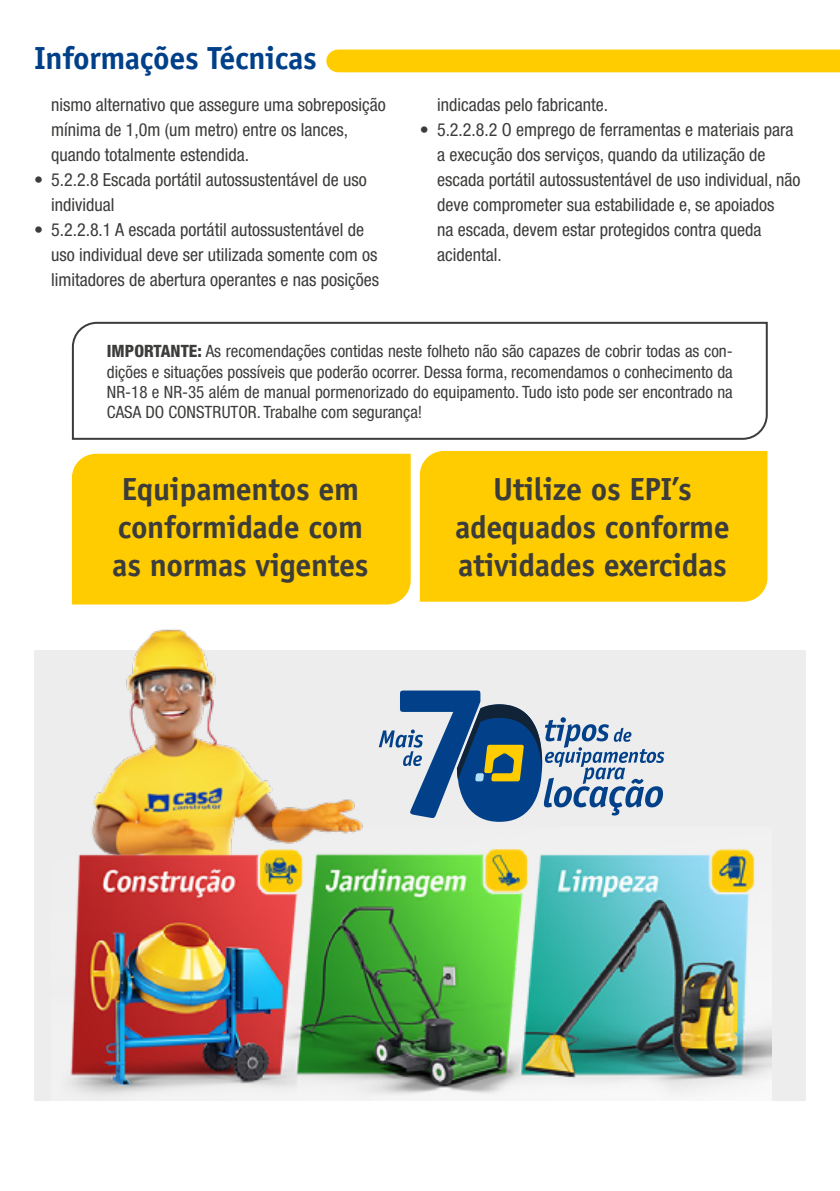
<style>
.page{position:relative;width:840px;height:1191px;background:#fff}
.page>*{position:absolute;margin:0;border:0;box-sizing:border-box;transform-origin:0 0}
.t1{font:700 32px/38.4px "Officina Sans Std";letter-spacing:-.01em;color:#3c3c3b}
.t2{font:700 32px "Officina Sans Std";letter-spacing:-.01em;color:#004089}
.t3{font:condensed 18px/25px "Helvetica Neue LT Std";color:#3c3c3b}
.t4{font:condensed 17px/20.4px "Helvetica Neue LT Std";color:#3c3c3b;text-align:justify}
.s1{font-weight:800}
</style>
<div class="page">
<div style="left:34px;top:650px;width:771px;height:450px;background:#ededed"></div>
<img style="left:71px;top:598px;width:622px;height:229px">
<img style="left:70px;top:827px;width:701px;height:273px">
<svg style="left:378px;top:690px;width:285px;height:132px"></svg>
<div style="left:326px;top:50px;width:513px;height:22px;background:#fc0"></div>
<svg style="left:71px;top:321px;width:697px;height:119px"></svg>
<div style="left:72px;top:454px;width:338px;height:150px;background:#fecc00"></div>
<div style="left:419px;top:451px;width:348px;height:150px;background:#fecc00"></div>
<h1 class="t2" style="left:34px;top:38px;width:284px">Informações Técnicas</h1>
<p class="t3" style="left:51px;top:92px;width:336px">nismo alternativo que assegure uma sobreposição mínima de 1,0m (um metro) entre os lances, quando totalmente estendida.</p>
<p class="t3" style="left:51px;top:167px;width:317px;text-indent:-17px">• 5.2.2.8 Escada portátil autossustentável de uso individual</p>
<p class="t3" style="left:51px;top:217px;width:329px;text-indent:-17px">• 5.2.2.8.1 A escada portátil autossustentável de uso individual deve ser utilizada somente com os limitadores de abertura operantes e nas posições</p>
<p class="t3" style="left:437px;top:92px;width:172px">indicadas pelo fabricante.</p>
<p class="t3" style="left:437px;top:117px;width:365px;text-indent:-17px">• 5.2.2.8.2 O emprego de ferramentas e materiais para a execução dos serviços, quando da utilização de escada portátil autossustentável de uso individual, não deve comprometer sua estabilidade e, se apoiados<br>na escada, devem estar protegidos contra queda acidental.</p>
<p class="t4" style="left:107px;top:341px;width:627px"><span class="s1">IMPORTANTE:</span> As recomendações contidas neste folheto não são capazes de cobrir todas as con&shy;dições e situações possíveis que poderão ocorrer. Dessa forma, recomendamos o conhecimento da NR-18 e NR-35 além de manual pormenorizado do equipamento. Tudo isto pode ser encontrado na CASA DO CONSTRUTOR. Trabalhe com segurança!</p>
<h1 class="t1" style="left:112px;top:469px;width:257px">Equipamentos em conformidade com as normas vigentes</h1>
<h1 class="t1" style="left:455px;top:469px;width:276px;text-align:center">Utilize os EPI’s adequados conforme atividades exercidas</h1>
</div>
